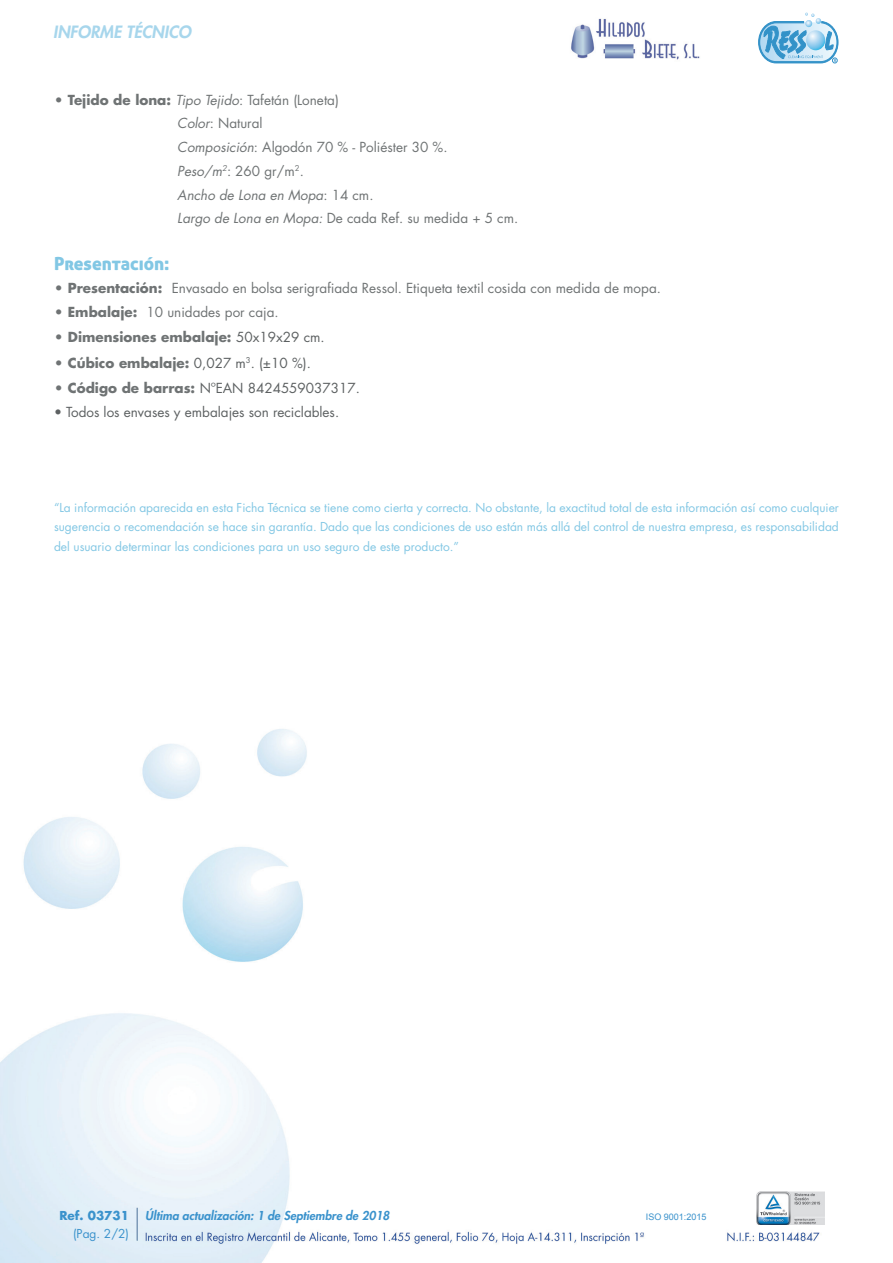
<style>
.page{position:relative;width:893px;height:1263px;background:#fff}
.page>*{position:absolute;margin:0;border:0;box-sizing:border-box;transform-origin:0 0}
.t1{font:18px "Aller Display";color:#82c7e4}
.t2{font:italic 800 16.5px "Futura Std";color:#a7d6ec}
.t3{font:13.5px/23.7px "Futura Std";color:#6f7374}
.t4{font:13.5px "Futura Std";color:#5d6162}
.t5{font:700 13.5px "Futura Std";color:#6f7374}
.t6{font:12px/19.5px "Futura Std";color:#82c7e4;text-align:justify}
.t7{font:italic 800 12px "Futura Std";color:#3a92cc}
.t8{font:700 12px "Futura Std";color:#3a92cc}
.t9{font:12px "Futura Std";color:#3a92cc}
.t10{font:9px "Arial";color:#3a92cc}
.s1{font-weight:700}
.s2{font-style:italic}
.s3{font-weight:400;color:#5d6162}
.s4{font-weight:700;color:#6f7374}
</style>
<div class="page">
<img style="left:0;top:729px;width:825px;height:534px">
<img style="left:757px;top:1191px;width:68px;height:33px">
<hr style="left:137px;top:1208px;width:1px;height:32px;background:#4b6f97">
<svg style="left:758px;top:12px;width:81px;height:52px"></svg>
<img style="left:571px;top:18px;width:129px;height:42px">
<h2 class="t2" style="left:53px;top:22px;width:140px">INFORME TÉCNICO</h2>
<p class="t3" style="left:177px;top:88px;width:342px;text-indent:-123px"><span class="s1">• Tejido de lona:</span> <span class="s2">Tipo Tejido</span>: Tafetán (Loneta)<br><span class="s2">Color</span>: Natural<br><span class="s2">Composición</span>: Algodón 70 % - Poliéster 30 %.<br><span class="s2">Peso/m</span><sup>2</sup>: 260 gr/m<sup>2</sup>.<br><span class="s2">Ancho de Lona en Mopa</span>: 14 cm.<br><span class="s2">Largo de Lona en Mopa:</span> De cada Ref. su medida + 5 cm.</p>
<h1 class="t1" style="left:54px;top:252px;width:117px">Presentación:</h1>
<p class="t3" style="left:54px;top:277px;width:608px"><span class="s1">• Presentación:</span> Envasado en bolsa serigrafiada Ressol. Etiqueta textil cosida con medida de mopa.</p>
<p class="t3" style="left:54px;top:301px;width:226px"><span class="s1">• Embalaje:</span> 10 unidades por caja.</p>
<p class="t5" style="left:54px;top:328px;width:272px">• Dimensiones embalaje: <span class="s3">50x19x29 cm.</span></p>
<p class="t5" style="left:54px;top:354px;width:258px">• Cúbico embalaje: <span class="s3">0,027 m</span><sup>3</sup><span class="s3">. (±10 %).</span></p>
<p class="t4" style="left:54px;top:379px;width:307px"><span class="s4">• Código de barras:</span> NºEAN 8424559037317.</p>
<p class="t4" style="left:54px;top:403px;width:287px">• Todos los envases y embalajes son reciclables.</p>
<p class="t6" style="left:54px;top:498px;width:786px">“La información aparecida en esta Ficha Técnica se tiene como cierta y correcta. No obstante, la exactitud total de esta información así como cualquier sugerencia o recomendación se hace sin garantía. Dado que las condiciones de uso están más allá del control de nuestra empresa, es responsabilidad del usuario determinar las condiciones para un uso seguro de este producto.”</p>
<p class="t8" style="left:59px;top:1207px;width:71px">Ref. 03731</p>
<p class="t7" style="left:145px;top:1208px;width:246px">Última actualización: 1 de Septiembre de 2018</p>
<p class="t10" style="left:646px;top:1211px;width:62px">ISO 9001:2015</p>
<p class="t9" style="left:73px;top:1226px;width:57px">(Pag. 2/2)</p>
</div>
